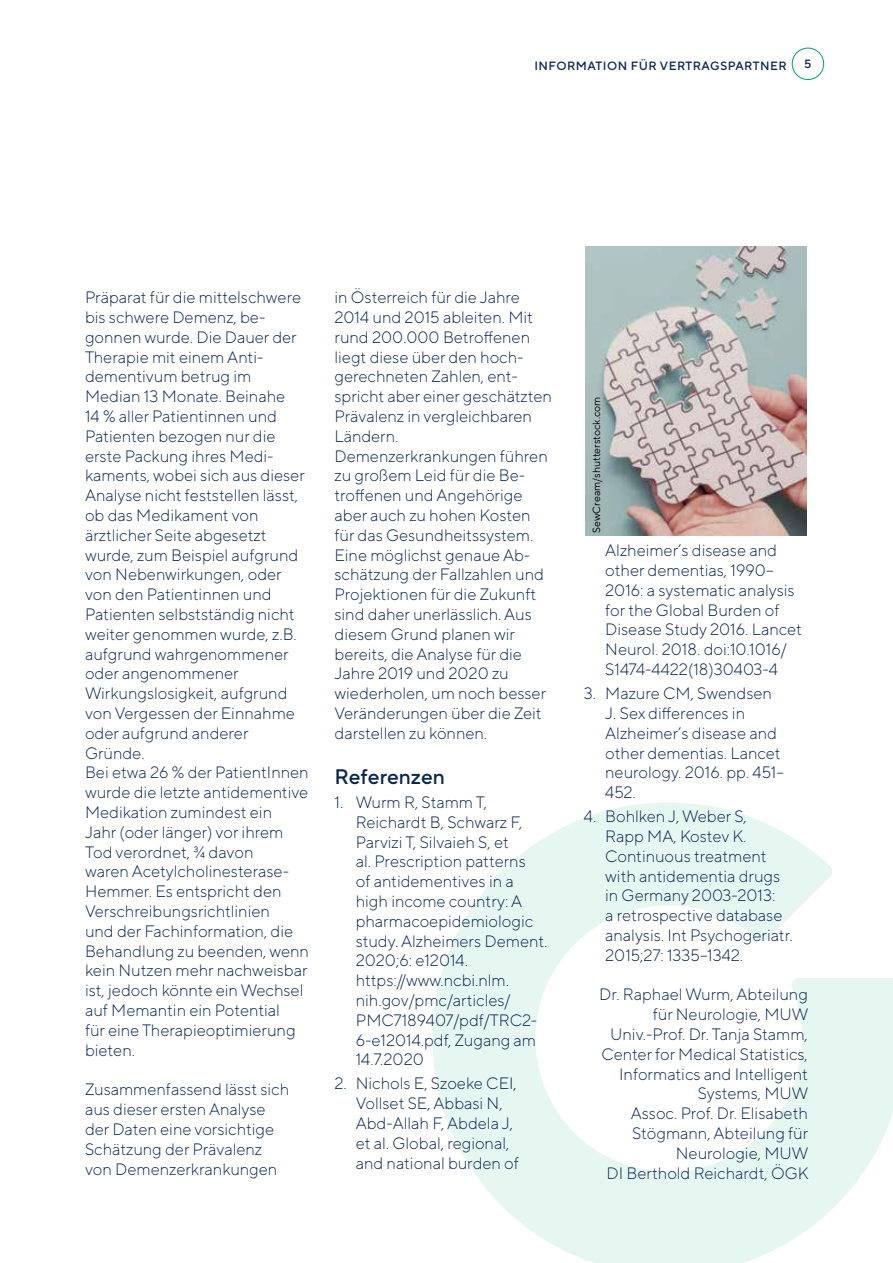
<style>
.page{position:relative;width:893px;height:1263px;background:#fff}
.page>*{position:absolute;margin:0;border:0;box-sizing:border-box;transform-origin:0 0}
.t1{font:500 21px "TT Norms Pro";color:#092552}
.t2{font:300 16.5px/19.8px "TT Norms Pro";color:#092552}
.t3{font:500 12px "TT Norms Pro";letter-spacing:.04em;color:#092552}
.t4{font:10.5px "TT Norms Pro";color:#000}
</style>
<div class="page">
<div style="left:792px;top:48px;width:32px;height:32px;border:1px solid #00a56c;border-radius:50%"></div>
<svg style="left:432px;top:802px;width:461px;height:461px"></svg>
<img style="left:586px;top:247px;width:220px;height:289px">
<p class="t3" style="left:534px;top:58px;width:254px">INFORMATION FÜR VERTRAGSPARTNER</p>
<p class="t3" style="left:804px;top:56px;width:9px">5</p>
<p class="t2" style="left:85px;top:287px;width:225px">Präparat für die mittelschwere bis schwere Demenz, be&shy;gonnen wurde. Die Dauer der<br>Therapie mit einem Anti&shy;dementivum betrug im<br>Median 13 Monate. Beinahe<br>14 % aller Patientinnen und<br>Patienten bezogen nur die erste Packung ihres Medi&shy;kaments, wobei sich aus dieser<br>Analyse nicht feststellen lässt, ob das Medikament von ärztlicher Seite abgesetzt wurde, zum Beispiel aufgrund von Nebenwirkungen, oder von den Patientinnen und<br>Patienten selbstständig nicht weiter genommen wurde, z.B. aufgrund wahrgenommener oder angenommener<br>Wirkungslosigkeit, aufgrund von Vergessen der Einnahme oder aufgrund anderer<br>Gründe.<br>Bei etwa 26 % der PatientInnen wurde die letzte antidementive<br>Medikation zumindest ein<br>Jahr (oder länger) vor ihrem<br>Tod verordnet, ¾ davon<br>waren Acetylcholinesterase-<br>Hemmer. Es entspricht den<br>Verschreibungsrichtlinien<br>und der Fachinformation, die<br>Behandlung zu beenden, wenn kein Nutzen mehr nachweisbar ist, jedoch könnte ein Wechsel auf Memantin ein Potential<br>für eine Therapieoptimierung bieten.</p>
<p class="t2" style="left:85px;top:1079px;width:206px">Zusammenfassend lässt sich aus dieser ersten Analyse der Daten eine vorsichtige<br>Schätzung der Prävalenz von Demenzerkrankungen</p>
<p class="t2" style="left:334px;top:287px;width:219px">in Österreich für die Jahre<br>2014 und 2015 ableiten. Mit rund 200.000 Betroffenen liegt diese über den hoch&shy;gerechneten Zahlen, ent&shy;spricht aber einer geschätzten<br>Prävalenz in vergleichbaren<br>Ländern.<br>Demenzerkrankungen führen zu großem Leid für die Be&shy;troffenen und Angehörige aber auch zu hohen Kosten für das Gesundheitssystem.<br>Eine möglichst genaue Ab&shy;schätzung der Fallzahlen und<br>Projektionen für die Zukunft sind daher unerlässlich. Aus diesem Grund planen wir bereits, die Analyse für die<br>Jahre 2019 und 2020 zu wiederholen, um noch besser<br>Veränderungen über die Zeit darstellen zu können.</p>
<p class="t1" style="left:334px;top:763px;width:112px">Referenzen</p>
<p class="t2" style="left:356px;top:792px;width:193px;text-indent:-21px">1. Wurm R, Stamm T,<br>Reichardt B, Schwarz F,<br>Parvizi T, Silvaieh S, et<br>al. Prescription patterns<br>of antidementives in a high income country: A pharmacoepidemiologic study. Alzheimers Dement.<br>2020;6: e12014. https://www.ncbi.nlm. nih.gov/pmc/articles/<br>PMC7189407/pdf/TRC2-<br>6-e12014.pdf, Zugang am<br>14.7.2020</p>
<p class="t2" style="left:356px;top:1073px;width:165px;text-indent:-21px">2. Nichols E, Szoeke CEI,<br>Vollset SE, Abbasi N,<br>Abd-Allah F, Abdela J, et al. Global, regional, and national burden of</p>
<p class="t4" style="left:590px;top:533px;width:138px;rotate:-90deg">SewCream/shutterstock.com</p>
<p class="t2" style="left:605px;top:540px;width:198px">Alzheimer’s disease and other dementias, 1990–<br>2016: a systematic analysis for the Global Burden of<br>Disease Study 2016. Lancet<br>Neurol. 2018. doi:10.1016/<br>S1474-4422(18)30403-4</p>
<p class="t2" style="left:605px;top:683px;width:180px;text-indent:-21px">3. Mazure CM, Swendsen<br>J. Sex differences in<br>Alzheimer’s disease and other dementias. Lancet neurology. 2016. pp. 451–<br>452.</p>
<p class="t2" style="left:605px;top:806px;width:189px;text-indent:-21px">4. Bohlken J, Weber S,<br>Rapp MA, Kostev K.<br>Continuous treatment with antidementia drugs in Germany 2003-2013:<br>a retrospective database analysis. Int Psychogeriatr.<br>2015;27: 1335–1342.</p>
<p class="t2" style="left:599px;top:984px;width:211px;text-align:right">Dr. Raphael Wurm, Abteilung für Neurologie, MUW<br>Univ.-Prof. Dr. Tanja Stamm,<br>Center for Medical Statistics,<br>Informatics and Intelligent<br>Systems, MUW<br>Assoc. Prof. Dr. Elisabeth<br>Stögmann, Abteilung für<br>Neurologie, MUW<br>DI Berthold Reichardt, ÖGK</p>
</div>
